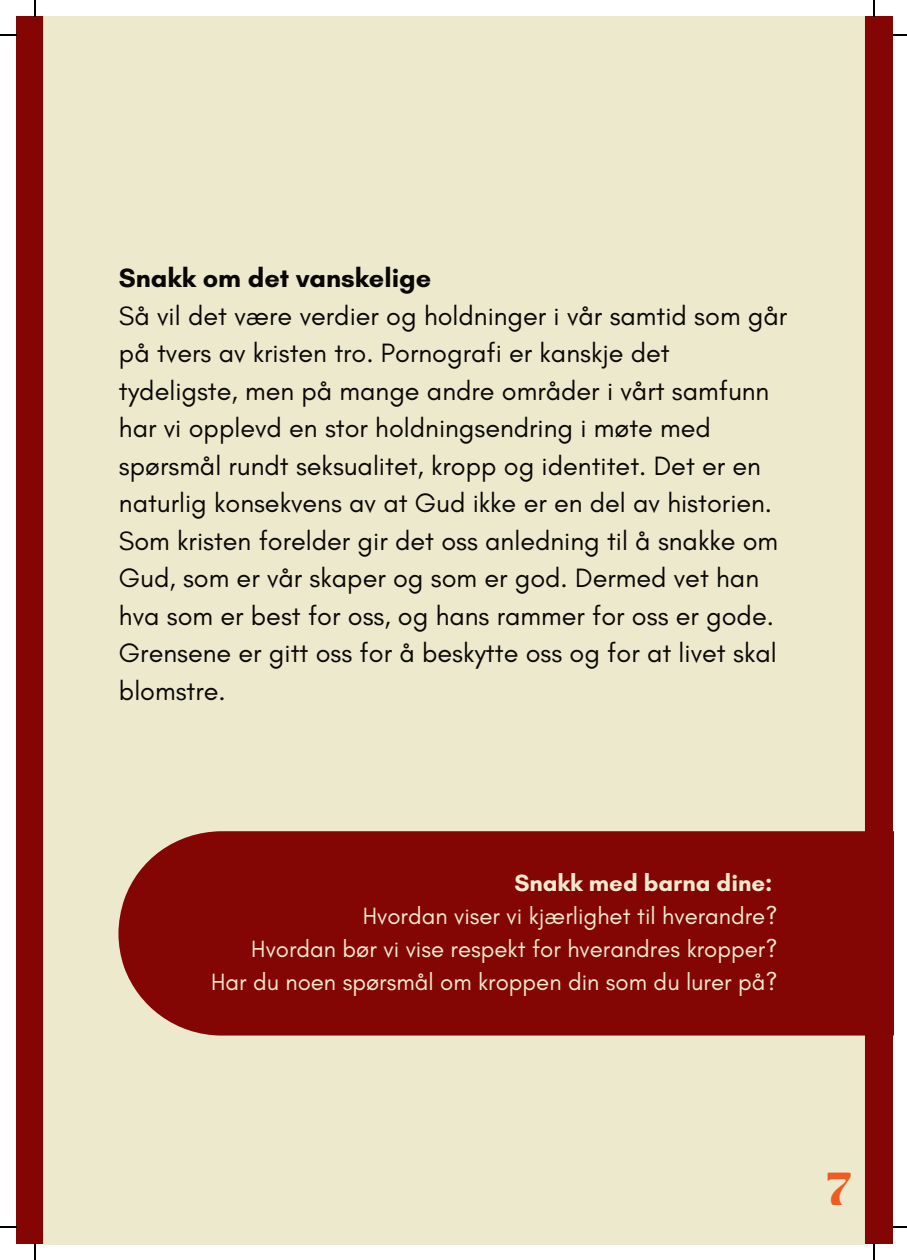
<style>
.page{position:relative;width:907px;height:1260px;background:#fff}
.page>*{position:absolute;margin:0;border:0;box-sizing:border-box;transform-origin:0 0}
.t1{font:32.4px "TANNIMBUS";color:#f15a21}
.t2{font:27px/37.6px "Glacial Indifference";color:#080704}
.t3{font:700 27px "Glacial Indifference";color:#080704}
.t4{font:24px/33px "Glacial Indifference";color:#f1eacf;text-align:right}
.t5{font:700 24px "Glacial Indifference";color:#f1eacf}
</style>
<div class="page">
<div style="left:17px;top:17px;width:876px;height:1227px;background:#830604"></div>
<div style="left:43px;top:16px;width:822px;height:1228px;background:#ede9cd"></div>
<svg style="left:118px;top:831px;width:747px;height:204px"></svg>
<svg style="left:35px;top:0;width:1px;height:16px"></svg>
<svg style="left:0;top:34px;width:17px;height:2px"></svg>
<svg style="left:873px;top:0;width:2px;height:16px"></svg>
<svg style="left:893px;top:34px;width:14px;height:2px"></svg>
<svg style="left:35px;top:1244px;width:1px;height:15px"></svg>
<svg style="left:0;top:1225px;width:17px;height:2px"></svg>
<svg style="left:873px;top:1244px;width:2px;height:15px"></svg>
<svg style="left:893px;top:1226px;width:14px;height:1px"></svg>
<p class="t3" style="left:119px;top:261px;width:314px">Snakk om det vanskelige</p>
<p class="t2" style="left:119px;top:297px;width:669px">Så vil det være verdier og holdninger i vår samtid som går på tvers av kristen tro. Pornografi er kanskje det tydeligste, men på mange andre områder i vårt samfunn har vi opplevd en stor holdningsendring i møte med spørsmål rundt seksualitet, kropp og identitet. Det er en naturlig konsekvens av at Gud ikke er en del av historien.<br>Som kristen forelder gir det oss anledning til å snakke om Gud, som er vår skaper og som er god. Dermed vet han hva som er best for oss, og hans rammer for oss er gode.<br>Grensene er gitt oss for å beskytte oss og for at livet skal blomstre.</p>
<p class="t5" style="left:514px;top:868px;width:259px">Snakk med barna dine:</p>
<p class="t4" style="left:211px;top:900px;width:568px">Hvordan viser vi kjærlighet til hverandre?<br>Hvordan bør vi vise respekt for hverandres kropper?<br>Har du noen spørsmål om kroppen din som du lurer på?</p>
<p class="t1" style="left:826px;top:1174px;width:26px">7</p>
</div>
